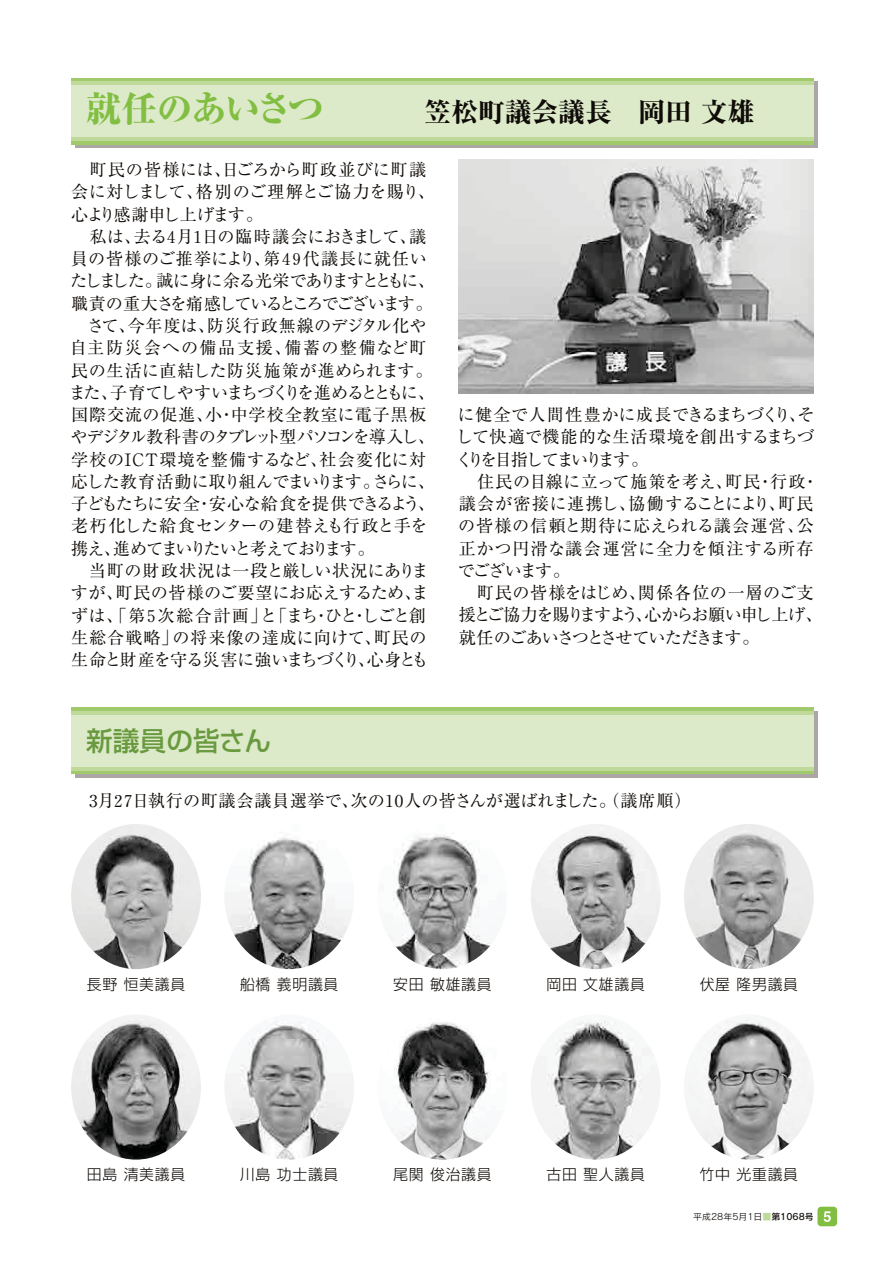
<style>
.page{position:relative;width:893px;height:1263px;background:#fff}
.page>*{position:absolute;margin:0;border:0;box-sizing:border-box;transform-origin:0 0}
.t1{font:35.7px "Ryumin heavy 90 msp RKSJ H";letter-spacing:-.045em;color:#82be41}
.t2{font:26.7px "Ryumin heavy 90 msp RKSJ H";color:#0f0b07}
.t3{font:26.7px "Shin Go Medium 90 msp RKSJ H";color:#6a9a40}
.t4{font:17.1px/22.2px "Ryumin regular 90 msp RKSJ H";letter-spacing:-.01em;color:#0f0b07}
.t5{font:17.1px "Ryumin regular 90 msp RKSJ H";letter-spacing:.01em;color:#0f0b07}
.t6{font:14.85px "Shin Go Light 90 msp RKSJ H";letter-spacing:.05em;color:#0f0b07}
.t7{font:8.85px "Rodin CID M 90 msp RKSJ H";color:#0f0b07}
.s1{font-family:"Jun 101 Light 90 msp RKSJ H";color:#bed999}
.s2{font-family:"Rodin CID DB 90 msp RKSJ H"}
</style>
<div class="page">
<div style="left:75px;top:81px;width:742px;height:67px;background:#aca7a5"></div>
<div style="left:71px;top:78px;width:743px;height:67px;background:#a1ca6c"></div>
<div style="left:71px;top:81px;width:743px;height:60px;background:#bed999"></div>
<div style="left:71px;top:85px;width:743px;height:52px;background:#ddeaca"></div>
<div style="left:75px;top:711px;width:742px;height:67px;background:#aca7a5"></div>
<div style="left:71px;top:707px;width:743px;height:67px;background:linear-gradient(to right,#a1ca6c,#a1ca6c)"></div>
<div style="left:71px;top:711px;width:743px;height:59px;background:#bed999"></div>
<div style="left:71px;top:715px;width:743px;height:52px;background:#ddeaca"></div>
<img style="left:459px;top:159px;width:355px;height:234px">
<img style="left:684px;top:1014px;width:130px;height:146px;border-radius:50%">
<img style="left:531px;top:1014px;width:129px;height:146px;border-radius:50%">
<img style="left:377px;top:1014px;width:130px;height:146px;border-radius:50%">
<img style="left:224px;top:1014px;width:130px;height:146px;border-radius:50%">
<img style="left:71px;top:1014px;width:130px;height:146px;border-radius:50%">
<img style="left:684px;top:824px;width:130px;height:145px;border-radius:50%">
<img style="left:531px;top:824px;width:129px;height:145px;border-radius:50%">
<img style="left:377px;top:824px;width:130px;height:145px;border-radius:50%">
<img style="left:224px;top:824px;width:130px;height:145px;border-radius:50%">
<img style="left:71px;top:824px;width:130px;height:145px;border-radius:50%">
<div style="left:817px;top:1207px;width:20px;height:19px;background:#82be41;border-radius:4px"></div>
<h1 class="t1" style="left:86px;top:95px;width:239px">就任のあいさつ</h1>
<h2 class="t2" style="left:425px;top:102px;width:331px">笠松町議会議長　岡田 文雄</h2>
<p class="t4" style="left:69px;top:161px;width:368px">　町民の皆様には、日ごろから町政並びに町議会に対しまして、格別のご理解とご協力を賜り、心より感謝申し上げます。<br>　私は、去る４月１日の臨時議会におきまして、議員の皆様のご推挙により、第４９代議長に就任いたしました。誠に身に余る光栄でありますとともに、職責の重大さを痛感しているところでございます。　さて、今年度は、防災行政無線のデジタル化や自主防災会への備品支援、備蓄の整備など町民の生活に直結した防災施策が進められます。また、子育てしやすいまちづくりを進めるとともに、国際交流の促進、小・中学校全教室に電子黒板やデジタル教科書のタブレット型パソコンを導入し、学校のICT環境を整備するなど、社会変化に対応した教育活動に取り組んでまいります。さらに、子どもたちに安全・安心な給食を提供できるよう、老朽化した給食センターの建替えも行政と手を携え、進めてまいりたいと考えております。<br>　当町の財政状況は一段と厳しい状況にありますが、町民の皆様のご要望にお応えするため、まずは、「第５次総合計画」と「まち・ひと・しごと創生総合戦略」の将来像の達成に向けて、町民の生命と財産を守る災害に強いまちづくり、心身とも</p>
<p class="t4" style="left:456px;top:406px;width:368px">に健全で人間性豊かに成長できるまちづくり、そして快適で機能的な生活環境を創出するまちづくりを目指してまいります。<br>　住民の目線に立って施策を考え、町民・行政・議会が密接に連携し、協働することにより、町民の皆様の信頼と期待に応えられる議会運営、公正かつ円滑な議会運営に全力を傾注する所存でございます。<br>　町民の皆様をはじめ、関係各位の一層のご支援とご協力を賜りますよう、心からお願い申し上げ、就任のごあいさつとさせていただきます。</p>
<h2 class="t3" style="left:86px;top:731px;width:187px">新議員の皆さん</h2>
<p class="t5" style="left:71px;top:794px;width:622px">　3月２７日執行の町議会議員選挙で、次の10人の皆さんが選ばれました。（議席順）</p>
<p class="t6" style="left:87px;top:979px;width:100px">長野 恒美議員</p>
<p class="t6" style="left:240px;top:979px;width:100px">船橋 義明議員</p>
<p class="t6" style="left:393px;top:979px;width:100px">安田 敏雄議員</p>
<p class="t6" style="left:546px;top:979px;width:100px">岡田 文雄議員</p>
<p class="t6" style="left:700px;top:979px;width:100px">伏屋 隆男議員</p>
<p class="t6" style="left:87px;top:1169px;width:100px">田島 清美議員</p>
<p class="t6" style="left:240px;top:1169px;width:100px">川島 功士議員</p>
<p class="t6" style="left:393px;top:1169px;width:100px">尾関 俊治議員</p>
<p class="t6" style="left:546px;top:1169px;width:100px">古田 聖人議員</p>
<p class="t6" style="left:700px;top:1169px;width:100px">竹中 光重議員</p>
<p class="t7" style="left:693px;top:1213px;width:122px">平成28年5月1日<span class="s1">■</span><span class="s2">第1068号</span></p>
</div>
